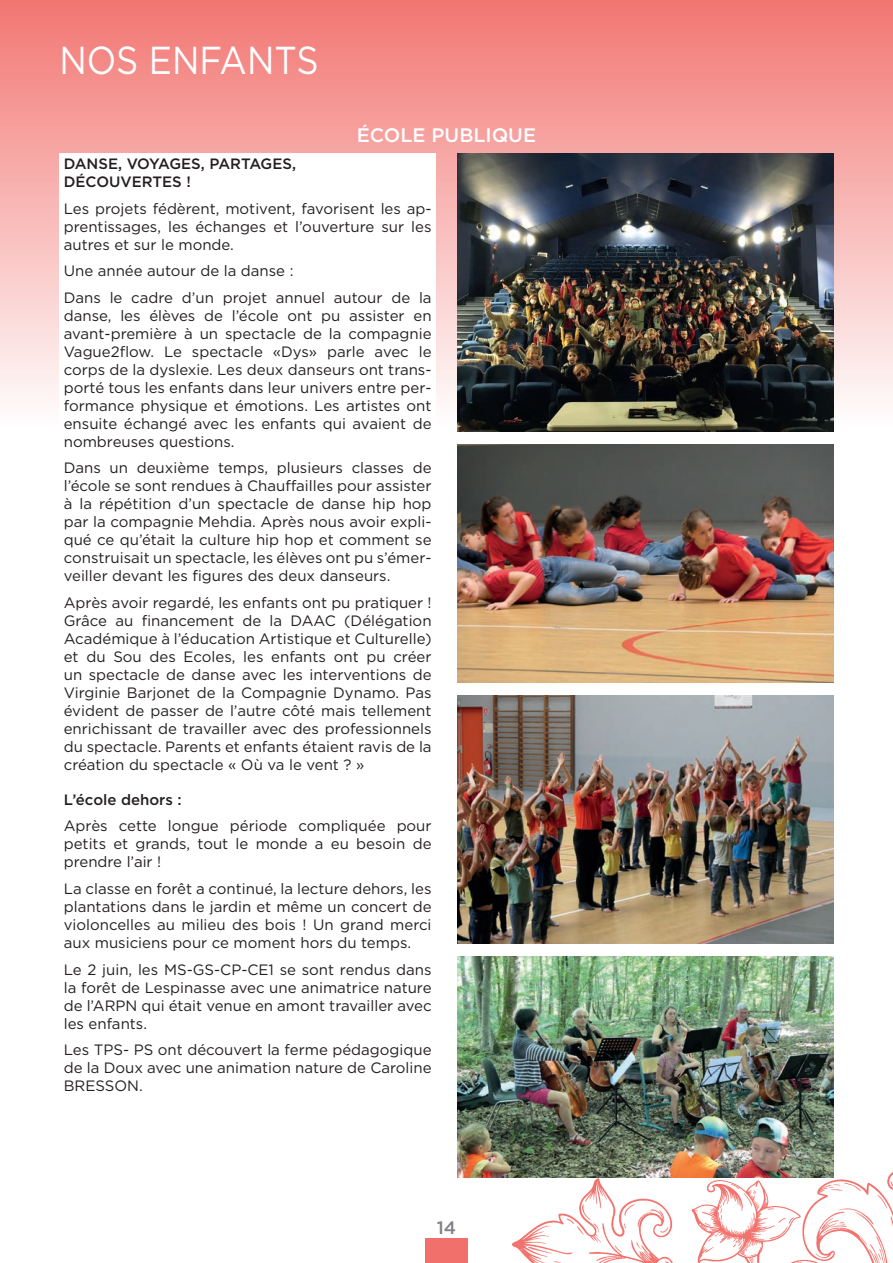
<style>
.page{position:relative;width:893px;height:1263px;background:#fff}
.page>*{position:absolute;margin:0;border:0;box-sizing:border-box;transform-origin:0 0}
.t1{font:39px "Gotham";color:#fff;scale:.89 1}
.t2{font:500 19.5px "Gotham";color:#fff}
.t3{font:500 18px "Gotham";color:#808285}
.t4{font:15px/18px "Gotham";color:#231f20;text-align:justify}
.t5{font:500 15px "Gotham";color:#231f20}
</style>
<div class="page">
<img style="left:457px;top:957px;width:376px;height:221px">
<img style="left:462px;top:1148px;width:431px;height:115px">
<div style="left:0;top:0;width:893px;height:425px;background:linear-gradient(to bottom,#f27672,#fefdfd)"></div>
<div style="left:425px;top:1238px;width:43px;height:25px;background:#f2706c"></div>
<div style="left:60px;top:153px;width:376px;height:1021px;background:#fff"></div>
<img style="left:457px;top:153px;width:376px;height:279px">
<img style="left:457px;top:444px;width:376px;height:238px">
<img style="left:457px;top:695px;width:376px;height:249px">
<h1 class="t1" style="left:60px;top:35px;width:293px">NOS ENFANTS</h1>
<h2 class="t2" style="left:357px;top:122px;width:28px">ÉCOLE</h2>
<h2 class="t2" style="left:432px;top:122px;width:13px">PUBLI</h2>
<h2 class="t2" style="left:492px;top:122px;width:31px">QUE</h2>
<p class="t5" style="left:64px;top:154px;width:23px">DANSE</p>
<p class="t5" style="left:118px;top:154px;width:20px">, VOYAGES</p>
<p class="t5" style="left:201px;top:154px;width:20px">, PARTAGES</p>
<p class="t5" style="left:292px;top:154px;width:6px">,</p>
<p class="t5" style="left:64px;top:172px;width:4px">DÉCOUVERTES</p>
<p class="t5" style="left:186px;top:172px;width:6px">!</p>
<p class="t4" style="left:64px;top:199px;width:369px">Les projets fédèrent, motivent, favorisent les ap&shy;prentissages, les échanges et l’ouverture sur les autres et sur le monde.</p>
<p class="t4" style="left:64px;top:257px;width:369px;line-height:26.5px">Une année autour de la danse :<br>Dans le cadre d’un projet annuel autour de la</p>
<p class="t4" style="left:64px;top:306px;width:369px">danse, les élèves de l’école ont pu assister en avant-première à un spectacle de la compagnie Vague2flow. Le spectacle «Dys» parle avec le corps de la dyslexie. Les deux danseurs ont trans&shy;porté tous les enfants dans leur univers entre per&shy;formance physique et émotions. Les artistes ont ensuite échangé avec les enfants qui avaient de nombreuses questions.</p>
<p class="t4" style="left:64px;top:459px;width:369px">Dans un deuxième temps, plusieurs classes de l’école se sont rendues à Chauffailles pour assister à la répétition d’un spectacle de danse hip hop par la compagnie Mehdia. Après nous avoir expli&shy;qué ce qu’était la culture hip hop et comment se construisait un spectacle, les élèves ont pu s’émer&shy;veiller devant les figures des deux danseurs.</p>
<p class="t4" style="left:64px;top:593px;width:369px">Après avoir regardé, les enfants ont pu pratiquer !<br>Grâce au financement de la DAAC (Délégation Académique à l’éducation Artistique et Culturelle) et du Sou des Ecoles, les enfants ont pu créer un spectacle de danse avec les interventions de Virginie Barjonet de la Compagnie Dynamo. Pas évident de passer de l’autre côté mais tellement enrichissant de travailler avec des professionnels du spectacle. Parents et enfants étaient ravis de la création du spectacle « Où va le vent ? »</p>
<p class="t5" style="left:64px;top:790px;width:119px">L’ÉCOLE DEHORS :</p>
<p class="t4" style="left:64px;top:817px;width:369px">Après cette longue période compliquée pour petits et grands, tout le monde a eu besoin de prendre l’air !</p>
<p class="t4" style="left:64px;top:879px;width:369px">La classe en forêt a continué, la lecture dehors, les plantations dans le jardin et même un concert de violoncelles au milieu des bois ! Un grand merci aux musiciens pour ce moment hors du temps.</p>
<p class="t4" style="left:64px;top:960px;width:369px">Le 2 juin, les MS-GS-CP-CE1 se sont rendus dans la forêt de Lespinasse avec une animatrice nature de l’ARPN qui était venue en amont travailler avec les enfants.</p>
<p class="t4" style="left:64px;top:1040px;width:369px">Les TPS- PS ont découvert la ferme pédagogique de la Doux avec une animation nature de Caroline BRESSON.</p>
<p class="t3" style="left:437px;top:1216px;width:21px">14</p>
</div>
